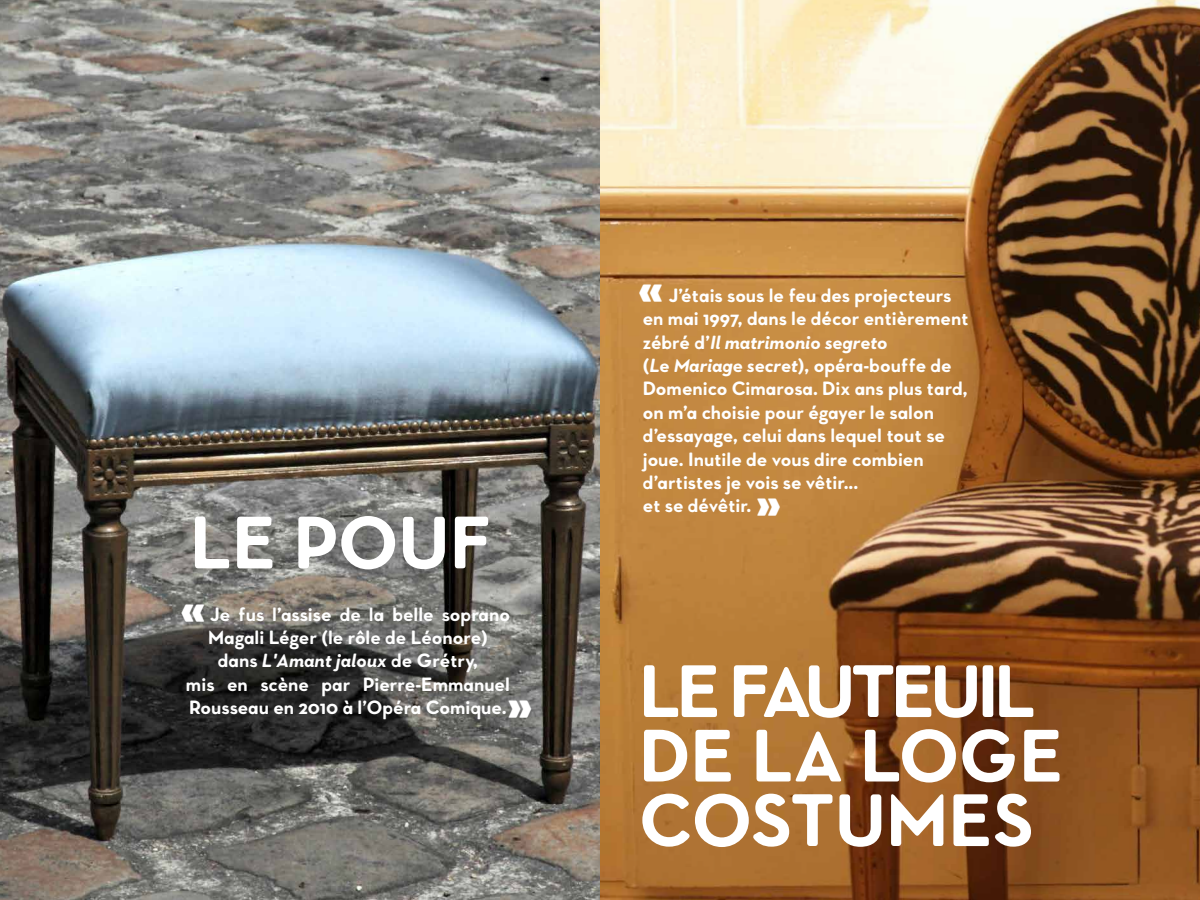
<style>
.page{position:relative;width:1200px;height:900px;background:#fff}
.page>*{position:absolute;margin:0;border:0;box-sizing:border-box;transform-origin:0 0}
.t1{font:700 75px/64.5px "Favart Gothic";color:#fff}
.t2{font:800 48px "Favart";color:#fff}
.t3{font:700 19.5px/23.4px "Favart Gothic";color:#fff}
.s1{font-style:italic}
</style>
<div class="page">
<img style="left:0;top:0;width:1200px;height:900px">
<h1 class="t1" style="left:190px;top:511px;width:303px">LE POUF</h1>
<h2 class="t2" style="left:181px;top:580px;width:26px">«</h2>
<p class="t3" style="left:210px;top:602px;width:301px">Je fus l’assise de la belle soprano</p>
<p class="t3" style="left:208px;top:626px;width:281px">Magali Léger (le rôle de Léonore)</p>
<p class="t3" style="left:218px;top:649px;width:262px">dans <span class="s1">L'Amant jaloux</span> de Grétry,</p>
<p class="t3" style="left:186px;top:673px;width:325px">mis en scène par Pierre-Emmanuel</p>
<p class="t3" style="left:189px;top:696px;width:319px">Rousseau en 2010 à l’Opéra Comique.</p>
<h2 class="t2" style="left:508px;top:677px;width:26px">»</h2>
<h2 class="t2" style="left:639px;top:261px;width:26px">«</h2>
<p class="t3" style="left:643px;top:283px;width:327px;text-indent:26px">J’étais sous le feu des projecteurs en mai 1997, dans le décor entièrement zébré d’<span class="s1">Il matrimonio segreto<br></span>(<span class="s1">Le Mariage secret</span>), opéra-bouffe de Domenico Cimarosa. Dix ans plus tard, on m’a choisie pour égayer le salon d’essayage, celui dans lequel tout se joue. Inutile de vous dire combien d’artistes je vois se vêtir...<br>et se dévêtir.</p>
<h2 class="t2" style="left:756px;top:475px;width:26px">»</h2>
<h1 class="t1" style="left:639px;top:659px;width:396px">le Fauteuil delaloge<br>COSTUMES</h1>
</div>
